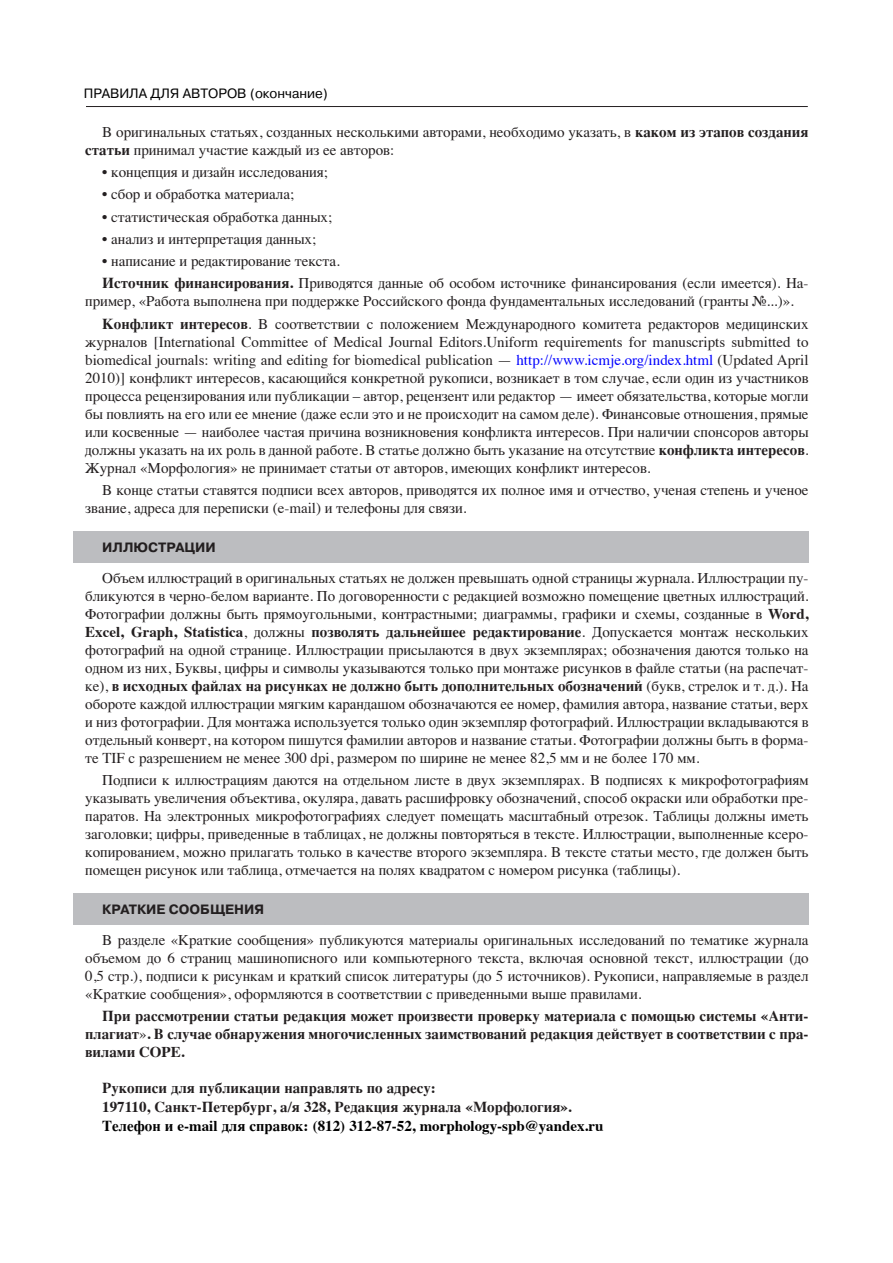
<style>
.page{position:relative;width:893px;height:1263px;background:#fff}
.page>*{position:absolute;margin:0;border:0;box-sizing:border-box;transform-origin:0 0}
.t1{font:15px/18px "Times";color:#231f20}
.t2{font:700 15px/18px "Times";color:#231f20;text-align:justify}
.t3{font:700 15px "Times";color:#000}
.t4{font:13.5px "Pragmatica C";color:#000}
.t5{font:700 13.5px "Pragmatica C";color:#231f20}
.s1{font-weight:700}
.s2{color:#00f}
.s3{font-weight:400}
</style>
<div class="page">
<div style="left:73px;top:532px;width:735px;height:31px;background:#bcbdc0"></div>
<div style="left:73px;top:893px;width:735px;height:31px;background:#bcbdc0"></div>
<hr style="left:86px;top:106px;width:721px;height:1px;background:#231f20">
<p class="t4" style="left:84px;top:88px;width:245px">ПРАВИЛА ДЛЯ АВТОРОВ (окончание)</p>
<p class="t1" style="left:85px;top:124px;width:724px;text-indent:17px">В оригинальных статьях, созданных несколькими авторами, необходимо указать, в <span class="s1">каком из этапов создания статьи</span> принимал участие каждый из ее авторов:</p>
<p class="t1" style="left:102px;top:164px;width:227px">• концепция и дизайн исследования;</p>
<p class="t1" style="left:102px;top:187px;width:193px">• сбор и обработка материала;</p>
<p class="t1" style="left:102px;top:209px;width:231px">• статистическая обработка данных;</p>
<p class="t1" style="left:102px;top:231px;width:215px">• анализ и интерпретация данных;</p>
<p class="t1" style="left:102px;top:251px;width:707px;line-height:22.2px">• написание и редактирование текста.<br><span class="s1">Источник финансирования.</span> Приводятся данные об особом источнике финансирования (если имеется). На-</p>
<p class="t1" style="left:102px;top:292px;width:707px;line-height:22.2px;text-indent:-17px">пример, «Работа выполнена при поддержке Российского фонда фундаментальных исследований (гранты №...)».<br><span class="s1">Конфликт интересов</span>. В соответствии с положением Международного комитета редакторов медицинских</p>
<p class="t1" style="left:85px;top:334px;width:724px;text-align:justify">журналов [International Committee of Medical Journal Editors.Uniform requirements for manuscripts submitted to biomedical journals: writing and editing for biomedical publication — <span class="s2">http://www.icmje.org/index.html</span> (Updated April 2010)] конфликт интересов, касающийся конкретной рукописи, возникает в том случае, если один из участников процесса рецензирования или публикации – автор, рецензент или редактор — имеет обязательства, которые могли бы повлиять на его или ее мнение (даже если это и не происходит на самом деле). Финансовые отношения, прямые или косвенные — наиболее частая причина возникновения конфликта интересов. При наличии спонсоров авторы должны указать на их роль в данной работе. В статье должно быть указание на отсутствие <span class="s1">конфликта интересов</span>.<br>Журнал «Морфология» не принимает статьи от авторов, имеющих конфликт интересов.</p>
<p class="t1" style="left:85px;top:482px;width:724px;text-indent:17px">В конце статьи ставятся подписи всех авторов, приводятся их полное имя и отчество, ученая степень и ученое звание, адреса для переписки (e-mail) и телефоны для связи.</p>
<p class="t5" style="left:102px;top:542px;width:115px">ИЛЛЮСТРАЦИИ</p>
<p class="t1" style="left:85px;top:570px;width:724px;text-align:justify;text-indent:17px">Объем иллюстраций в оригинальных статьях не должен превышать одной страницы журнала. Иллюстрации пу&shy;бликуются в черно-белом варианте. По договоренности с редакцией возможно помещение цветных иллюстраций.<br>Фотографии должны быть прямоугольными, контрастными; диаграммы, графики и схемы, созданные в <span class="s1">Word, Excel, Graph, Statistica</span>, должны <span class="s1">позволять дальнейшее редактирование</span>. Допускается монтаж нескольких фотографий на одной странице. Иллюстрации присылаются в двух экземплярах; обозначения даются только на одном из них, Буквы, цифры и символы указываются только при монтаже рисунков в файле статьи (на распечат&shy;ке), <span class="s1">в исходных файлах на рисунках не должно быть дополнительных обозначений</span> (букв, стрелок и т. д.). На обороте каждой иллюстрации мягким карандашом обозначаются ее номер, фамилия автора, название статьи, верх и низ фотографии. Для монтажа используется только один экземпляр фотографий. Иллюстрации вкладываются в отдельный конверт, на котором пишутся фамилии авторов и название статьи. Фотографии должны быть в форма&shy;те TIF с разрешением не менее 300 dpi, размером по ширине не менее 82,5 мм и не более 170 мм.</p>
<p class="t1" style="left:85px;top:772px;width:724px;text-align:justify;text-indent:17px">Подписи к иллюстрациям даются на отдельном листе в двух экземплярах. В подписях к микрофотографиям указывать увеличения объектива, окуляра, давать расшифровку обозначений, способ окраски или обработки пре&shy;паратов. На электронных микрофотографиях следует помещать масштабный отрезок. Таблицы должны иметь заголовки; цифры, приведенные в таблицах, не должны повторяться в тексте. Иллюстрации, выполненные ксеро&shy;копированием, можно прилагать только в качестве второго экземпляра. В тексте статьи место, где должен быть помещен рисунок или таблица, отмечается на полях квадратом с номером рисунка (таблицы).</p>
<p class="t5" style="left:102px;top:905px;width:163px">КРАТКИЕ СООБЩЕНИЯ</p>
<p class="t1" style="left:85px;top:932px;width:724px;text-align:justify;text-indent:17px">В разделе «Краткие сообщения» публикуются материалы оригинальных исследований по тематике журнала объемом до 6 страниц машинописного или компьютерного текста, включая основной текст, иллюстрации (до 0,5 стр.), подписи к рисункам и краткий список литературы (до 5 источников). Рукописи, направляемые в раздел «Краткие сообщения», оформляются в соответствии с приведенными выше правилами.</p>
<p class="t2" style="left:85px;top:1009px;width:724px;text-indent:17px">При рассмотрении статьи редакция может произвести проверку материала с помощью системы «Анти&shy;плагиат<span class="s3">»</span>. В случае обнаружения многочисленных заимствований редакция действует в соответствии с пра&shy;вилами COPE.</p>
<p class="t2" style="left:102px;top:1080px;width:471px;line-height:19px">Рукописи для публикации направлять по адресу:<br>197110, Санкт-Петербург, а/я 328, Редакция журнала «Морфология».</p>
<p class="t3" style="left:102px;top:1120px;width:502px">Телефон и e-mail для справок: (812) 312-87-52, morphology-spb@yandex.ru</p>
</div>
